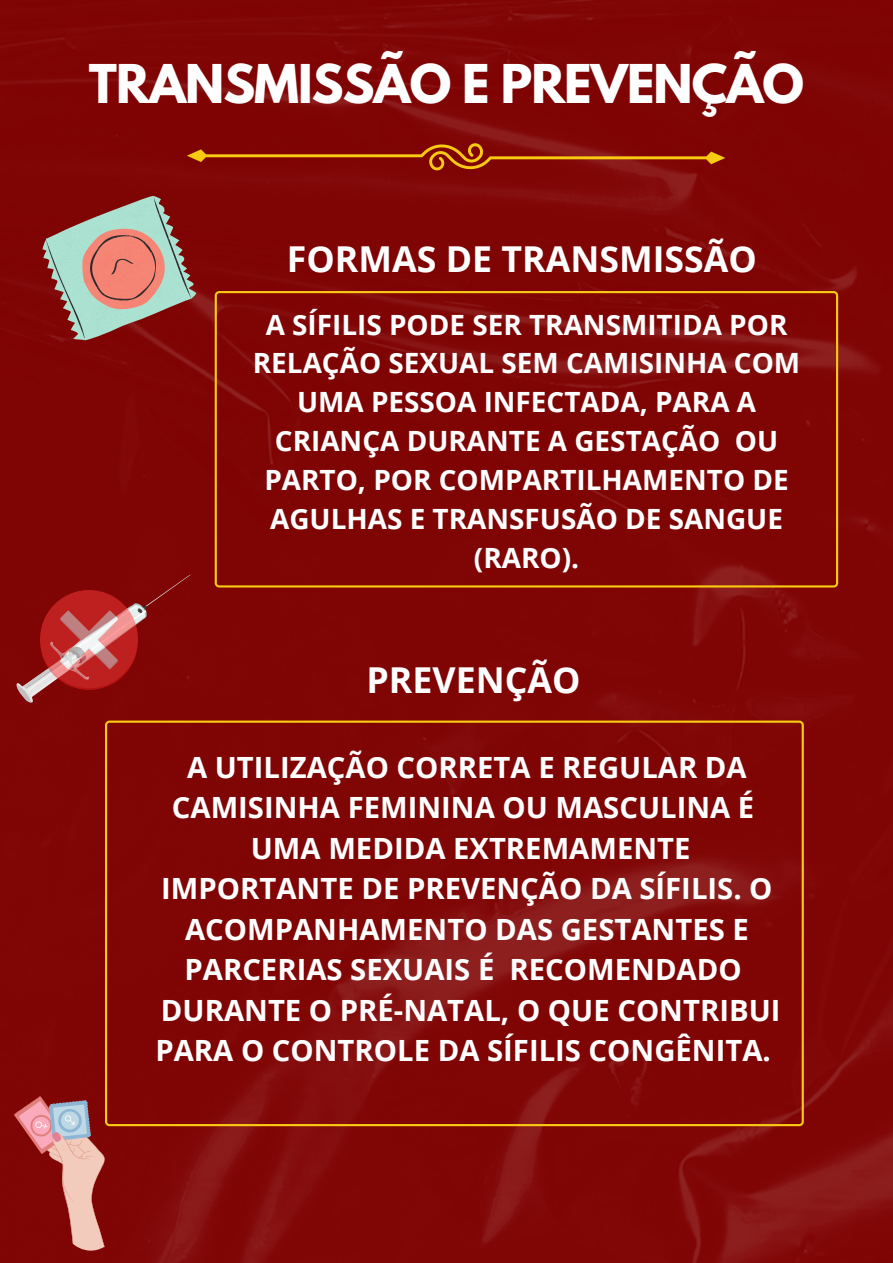
<style>
.page{position:relative;width:893px;height:1263px;background:#fff}
.page>*{position:absolute;margin:0;border:0;box-sizing:border-box;transform-origin:0 0}
.t1{font:700 47.33px "League Spartan";letter-spacing:-.02em;color:#fff}
.t2{font:700 35.7px "Open Sans";color:#fff}
.t3{font:700 29.25px/40.5px "Open Sans";color:#fff;text-align:center}
.t4{font:700 27.9px/38.8px "Open Sans";color:#fff;text-align:center}
</style>
<div class="page">
<img style="left:0;top:0;width:893px;height:1263px">
<svg style="left:215px;top:291px;width:623px;height:296px;fill:#7f0404"></svg>
<svg style="left:187px;top:143px;width:538px;height:27px"></svg>
<svg style="left:105px;top:720px;width:699px;height:406px;fill:#800505"></svg>
<svg style="left:42px;top:196px;width:154px;height:144px"></svg>
<svg style="left:14px;top:1096px;width:91px;height:155px"></svg>
<div style="left:13px;top:574px;width:185px;height:132px;background:#800505"></div>
<img style="left:41px;top:590px;width:97px;height:100px">
<h1 class="t1" style="left:89px;top:60px;width:717px">TRANSMISSÃO E PREVENÇÃO</h1>
<p class="t2" style="left:287px;top:234px;width:471px">FORMAS DE TRANSMISSÃO</p>
<p class="t4" style="left:253px;top:304px;width:549px">A SÍFILIS PODE SER TRANSMITIDA POR<br>RELAÇÃO SEXUAL SEM CAMISINHA COM<br>UMA PESSOA INFECTADA, PARA A<br>CRIANÇA DURANTE A GESTAÇÃO OU<br>PARTO, POR COMPARTILHAMENTO DE<br>AGULHAS E TRANSFUSÃO DE SANGUE (RARO).</p>
<p class="t2" style="left:366px;top:654px;width:215px">PREVENÇÃO</p>
<p class="t3" style="left:155px;top:746px;width:626px">A UTILIZAÇÃO CORRETA E REGULAR DA CAMISINHA FEMININA OU MASCULINA É UMA MEDIDA EXTREMAMENTE IMPORTANTE DE PREVENÇÃO DA SÍFILIS. O ACOMPANHAMENTO DAS GESTANTES E PARCERIAS SEXUAIS É RECOMENDADO DURANTE O PRÉ-NATAL, O QUE CONTRIBUI PARA O CONTROLE DA SÍFILIS CONGÊNITA.</p>
</div>
